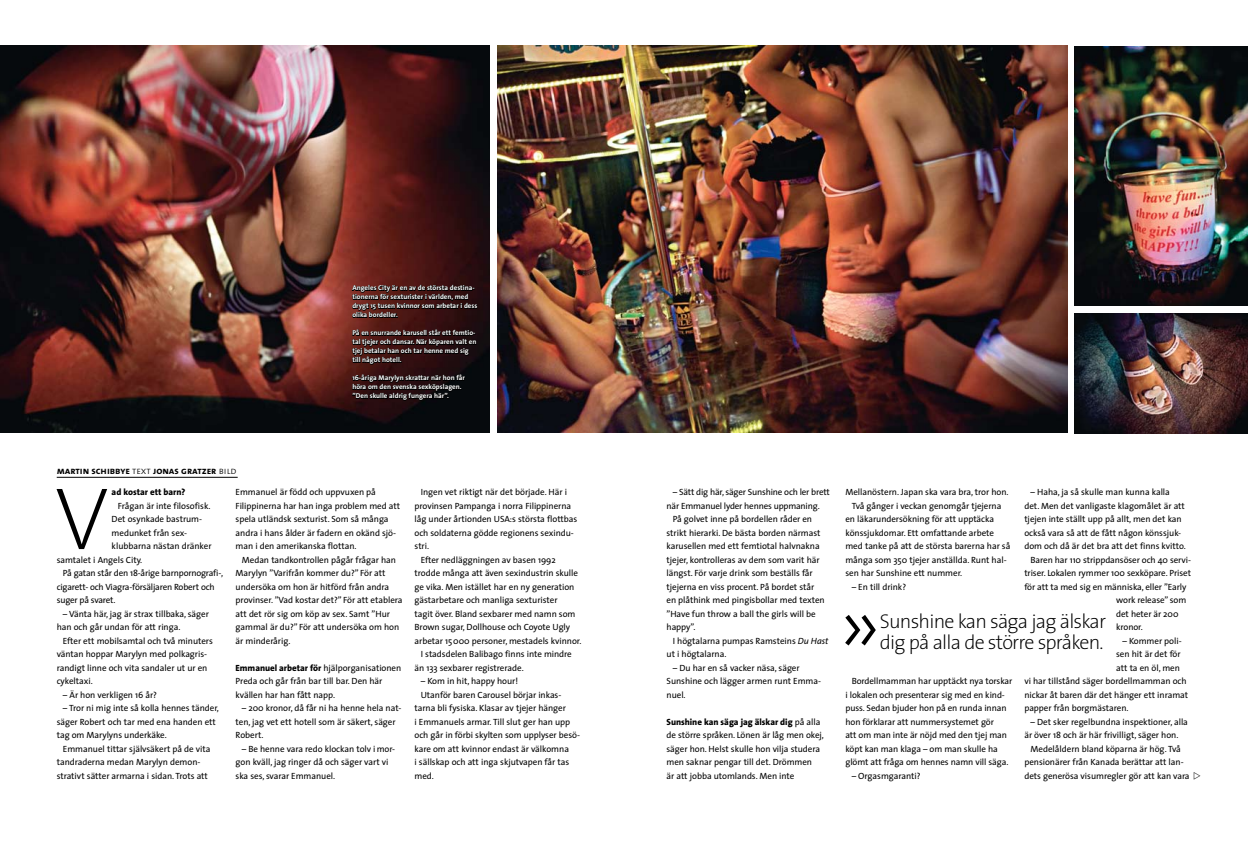
<style>
.page{position:relative;width:1248px;height:842px;background:#fff}
.page>*{position:absolute;margin:0;border:0;box-sizing:border-box;transform-origin:0 0}
.t1{font:200 92px "The Sans";color:#000}
.t2{font:200 89px "The Sans";color:#000}
.t3{font:200 20px/21px "The Sans";letter-spacing:-.04em;color:#000}
.t4{font:10px "The Sans Bold Caps";letter-spacing:-.005em;color:#000}
.t5{font:9px/13.5px "The Sans";letter-spacing:-.005em;color:#000}
.t6{font:800 9px "The Sans";letter-spacing:-.005em;color:#000}
.t7{font:700 7px/9px "The Sans";color:#fff}
.s1{font-family:"The Sans Light Caps"}
.s2{font-weight:800}
.s3{font-style:italic}
</style>
<div class="page">
<hr style="left:57px;top:477px;width:181px;height:1px;background:#000">
<img style="left:0;top:45px;width:489px;height:388px">
<img style="left:1074px;top:46px;width:173px;height:260px">
<img style="left:1074px;top:314px;width:173px;height:119px">
<img style="left:497px;top:46px;width:570px;height:387px">
<svg style="left:352px;top:285px;width:125px;height:33px;background:#2a0c0b"></svg>
<svg style="left:352px;top:329px;width:124px;height:36px;background:#200a0a"></svg>
<svg style="left:352px;top:374px;width:113px;height:27px;background:#120607"></svg>
<p class="t4" style="left:57px;top:462px;width:181px">martin schibbye <span class="s1">text</span> jonas gratzer <span class="s1">bild</span></p>
<p class="t7" style="left:352px;top:283px;width:126px">Angeles City är en av de största destina&shy;tionerna för sexturister i världen, med drygt 15 tusen kvinnor som arbetar i dess olika bordeller.</p>
<p class="t7" style="left:352px;top:328px;width:125px">På en snurrande karusell står ett femtio&shy;tal tjejer och dansar. När köparen valt en tjej betalar han och tar henne med sig till något hotell.</p>
<p class="t7" style="left:352px;top:373px;width:114px">16-åriga Marylyn skrattar när hon får höra om den svenska sexköpslagen. ”Den skulle aldrig fungera här”.</p>
<h2 class="t2" style="left:55px;top:445px;width:56px">V</h2>
<p class="t6" style="left:112px;top:484px;width:75px">ad kostar ett barn?</p>
<p class="t5" style="left:118px;top:498px;width:94px">Frågan är inte filosofisk.</p>
<p class="t5" style="left:112px;top:512px;width:92px">Det osynkade bastrum-</p>
<p class="t5" style="left:112px;top:525px;width:77px">medunket från sex-</p>
<p class="t5" style="left:112px;top:539px;width:101px">klubbarna nästan dränker</p>
<p class="t5" style="left:57px;top:552px;width:87px">samtalet i Angels City.</p>
<p class="t5" style="left:63px;top:566px;width:162px">På gatan står den 18-årige barnpornografi-,</p>
<p class="t5" style="left:57px;top:579px;width:159px">cigarett- och Viagra-försäljaren Robert och</p>
<p class="t5" style="left:57px;top:593px;width:60px">suger på svaret.</p>
<p class="t5" style="left:57px;top:606px;width:154px;text-indent:6px">– Vänta här, jag är strax tillbaka, säger han och går undan för att ringa.</p>
<p class="t5" style="left:57px;top:633px;width:158px;text-indent:6px">Efter ett mobilsamtal och två minuters väntan hoppar Marylyn med polkagris&shy;randigt linne och vita sandaler ut ur en cykeltaxi.</p>
<p class="t5" style="left:63px;top:687px;width:96px">– Är hon verkligen 16 år?</p>
<p class="t5" style="left:57px;top:701px;width:164px;text-indent:6px">– Tror ni mig inte så kolla hennes tänder, säger Robert och tar med ena handen ett tag om Marylyns underkäke.</p>
<p class="t5" style="left:57px;top:741px;width:155px;text-indent:6px">Emmanuel tittar självsäkert på de vita tandraderna medan Marylyn demon&shy;strativt sätter armarna i sidan. Trots att</p>
<p class="t5" style="left:235px;top:485px;width:166px">Emmanuel är född och uppvuxen på Filippinerna har han inga problem med att spela utländsk sexturist. Som så många andra i hans ålder är fadern en okänd sjö&shy;man i den amerikanska flottan.</p>
<p class="t5" style="left:235px;top:552px;width:168px;text-indent:6px">Medan tandkontrollen pågår frågar han Marylyn ”Varifrån kommer du?” För att undersöka om hon är hitförd från andra provinser. ”Vad kostar det?” För att etablera att det rör sig om köp av sex. Samt ”Hur gammal är du?” För att undersöka om hon är minderårig.</p>
<p class="t5" style="left:235px;top:660px;width:167px"><span class="s2">Emmanuel arbetar för</span> hjälporganisationen<br>Preda och går från bar till bar. Den här kvällen har han fått napp.</p>
<p class="t5" style="left:235px;top:701px;width:167px;text-indent:6px">– 200 kronor, då får ni ha henne hela nat&shy;ten, jag vet ett hotell som är säkert, säger<br>Robert.</p>
<p class="t5" style="left:235px;top:741px;width:161px;text-indent:6px">– Be henne vara redo klockan tolv imor&shy;gon kväll, jag ringer då och säger vart vi ska ses, svarar Emmanuel.</p>
<p class="t5" style="left:421px;top:485px;width:148px">Ingen vet riktigt när det började. Här i</p>
<p class="t5" style="left:414px;top:498px;width:158px">provinsen Pampanga i norra Filippinerna</p>
<p class="t5" style="left:414px;top:512px;width:164px">låg under årtionden USA:s största flottbas</p>
<p class="t5" style="left:414px;top:525px;width:161px">och soldaterna gödde regionens sexindu-</p>
<p class="t5" style="left:414px;top:539px;width:16px">stri.</p>
<p class="t5" style="left:421px;top:552px;width:136px">Efter nedläggningen av basen 1992</p>
<p class="t5" style="left:414px;top:566px;width:165px">trodde många att även sexindustrin skulle</p>
<p class="t5" style="left:414px;top:579px;width:161px">ge vika. Men istället har en ny generation</p>
<p class="t5" style="left:414px;top:593px;width:144px">gästarbetare och manliga sexturister</p>
<p class="t5" style="left:414px;top:606px;width:162px">tagit över. Bland sexbarer med namn som</p>
<p class="t5" style="left:414px;top:620px;width:157px">Brown sugar, Dollhouse och Coyote Ugly</p>
<p class="t5" style="left:414px;top:633px;width:168px">arbetar 15000 personer, mestadels kvinnor.</p>
<p class="t5" style="left:421px;top:647px;width:153px">I stadsdelen Balibago finns inte mindre</p>
<p class="t5" style="left:414px;top:660px;width:111px">än 133 sexbarer registrerade.</p>
<p class="t5" style="left:421px;top:674px;width:99px">– Kom in hit, happy hour!</p>
<p class="t5" style="left:421px;top:687px;width:142px">Utanför baren Carousel börjar inkas-</p>
<p class="t5" style="left:414px;top:701px;width:153px">tarna bli fysiska. Klasar av tjejer hänger</p>
<p class="t5" style="left:414px;top:714px;width:157px">i Emmanuels armar. Till slut ger han upp</p>
<p class="t5" style="left:414px;top:728px;width:167px">och går in förbi skylten som upplyser besö-</p>
<p class="t5" style="left:414px;top:741px;width:156px">kare om att kvinnor endast är välkomna</p>
<p class="t5" style="left:414px;top:755px;width:156px">i sällskap och att inga skjutvapen får tas</p>
<p class="t5" style="left:414px;top:768px;width:21px">med.</p>
<p class="t5" style="left:672px;top:485px;width:159px">– Sätt dig här, säger Sunshine och ler brett</p>
<p class="t5" style="left:666px;top:498px;width:155px">när Emmanuel lyder hennes uppmaning.</p>
<p class="t5" style="left:672px;top:512px;width:141px">På golvet inne på bordellen råder en</p>
<p class="t5" style="left:666px;top:525px;width:155px">strikt hierarki. De bästa borden närmast</p>
<p class="t5" style="left:666px;top:539px;width:155px">karusellen med ett femtiotal halvnakna</p>
<p class="t5" style="left:666px;top:552px;width:155px">tjejer, kontrolleras av dem som varit här</p>
<p class="t5" style="left:666px;top:566px;width:148px">längst. För varje drink som beställs får</p>
<p class="t5" style="left:666px;top:579px;width:149px">tjejerna en viss procent. På bordet står</p>
<p class="t5" style="left:666px;top:593px;width:160px">en plåthink med pingisbollar med texten</p>
<p class="t5" style="left:666px;top:606px;width:151px">”Have fun throw a ball the girls will be</p>
<p class="t5" style="left:666px;top:620px;width:31px">happy”.</p>
<p class="t5" style="left:672px;top:633px;width:157px">I högtalarna pumpas Ramsteins <span class="s3">Du Hast</span></p>
<p class="t5" style="left:666px;top:647px;width:61px">ut i högtalarna.</p>
<p class="t5" style="left:666px;top:660px;width:156px;text-indent:6px">– Du har en så vacker näsa, säger<br>Sunshine och lägger armen runt Emma&shy;nuel.</p>
<p class="t5" style="left:666px;top:714px;width:159px"><span class="s2">Sunshine kan säga jag älskar dig</span> på alla de större språken. Lönen är låg men okej, säger hon. Helst skulle hon vilja studera men saknar pengar till det. Drömmen<br>är att jobba utomlands. Men inte</p>
<p class="t5" style="left:1030px;top:485px;width:141px">– Haha, ja så skulle man kunna kalla</p>
<p class="t5" style="left:1024px;top:498px;width:162px">det. Men det vanligaste klagomålet är att</p>
<p class="t5" style="left:1024px;top:512px;width:159px">tjejen inte ställt upp på allt, men det kan</p>
<p class="t5" style="left:1024px;top:525px;width:158px">också vara så att de fått någon könssjuk-</p>
<p class="t5" style="left:1024px;top:539px;width:163px">dom och då är det bra att det finns kvitto.</p>
<p class="t5" style="left:1030px;top:552px;width:162px">Baren har 110 strippdansöser och 40 servi-</p>
<p class="t5" style="left:1024px;top:566px;width:168px">triser. Lokalen rymmer 100 sexköpare. Priset</p>
<p class="t5" style="left:1024px;top:579px;width:163px">för att ta med sig en människa, eller ”Early</p>
<p class="t5" style="left:1116px;top:593px;width:72px">work release” som</p>
<p class="t5" style="left:1116px;top:606px;width:64px">det heter är 200</p>
<p class="t5" style="left:1116px;top:620px;width:28px">kronor.</p>
<p class="t5" style="left:1122px;top:633px;width:61px">– Kommer poli-</p>
<p class="t5" style="left:1116px;top:647px;width:66px">sen hit är det för</p>
<p class="t5" style="left:1116px;top:660px;width:65px">att ta en öl, men</p>
<p class="t5" style="left:1024px;top:674px;width:164px">vi har tillstånd säger bordellmamman och</p>
<p class="t5" style="left:1024px;top:687px;width:165px">nickar åt baren där det hänger ett inramat</p>
<p class="t5" style="left:1024px;top:701px;width:106px">papper från borgmästaren.</p>
<p class="t5" style="left:1024px;top:714px;width:165px;text-indent:6px">– Det sker regelbundna inspektioner, alla är över 18 och är här frivilligt, säger hon.</p>
<p class="t5" style="left:1024px;top:741px;width:167px;text-indent:6px">Medelåldern bland köparna är hög. Två pensionärer från Kanada berättar att lan&shy;dets generösa visumregler gör att kan vara</p>
<p class="t5" style="left:845px;top:485px;width:165px">Mellanöstern. Japan ska vara bra, tror hon.</p>
<p class="t5" style="left:851px;top:498px;width:151px">Två gånger i veckan genomgår tjejerna</p>
<p class="t5" style="left:845px;top:512px;width:150px">en läkarundersökning för att upptäcka</p>
<p class="t5" style="left:845px;top:525px;width:150px">könssjukdomar. Ett omfattande arbete</p>
<p class="t5" style="left:845px;top:539px;width:166px">med tanke på att de största barerna har så</p>
<p class="t5" style="left:845px;top:552px;width:163px">många som 350 tjejer anställda. Runt hal-</p>
<p class="t5" style="left:845px;top:566px;width:118px">sen har Sunshine ett nummer.</p>
<p class="t5" style="left:851px;top:579px;width:56px">– En till drink?</p>
<h1 class="t1" style="left:837px;top:546px;width:46px">»</h1>
<h3 class="t3" style="left:879px;top:610px;width:228px">Sunshine kan säga jag älskar dig på alla de större språken.</h3>
<p class="t5" style="left:845px;top:674px;width:168px;text-indent:6px">Bordellmamman har upptäckt nya torskar i lokalen och presenterar sig med en kind&shy;puss. Sedan bjuder hon på en runda innan hon förklarar att nummersystemet gör<br>att om man inte är nöjd med den tjej man köpt kan man klaga – om man skulle ha glömt att fråga om hennes namn vill säga.</p>
<p class="t5" style="left:851px;top:768px;width:70px">– Orgasmgaranti?</p>
</div>
